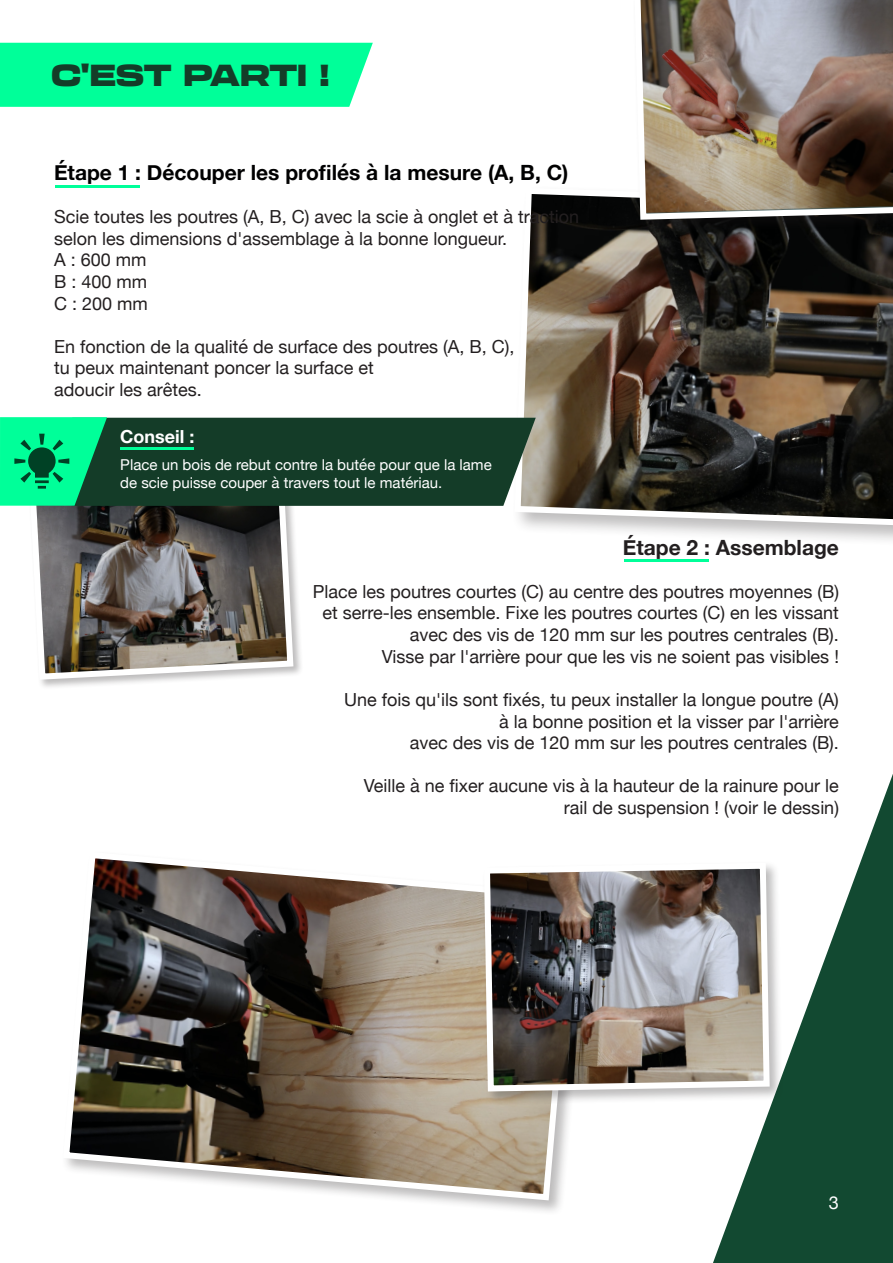
<style>
.page{position:relative;width:893px;height:1263px;background:#fff}
.page>*{position:absolute;margin:0;border:0;box-sizing:border-box;transform-origin:0 0}
.t1{font:900 expanded 30px "Transducer";color:#143c28}
.t2{font:700 21px "Helvetica Neue";color:#000001}
.t3{font:700 21px "Helvetica Neue";color:#231f20}
.t4{font:18px/21.6px "Helvetica Neue";color:#231f20;text-align:right}
.t5{font:700 18px "Helvetica Neue";color:#fff}
.t6{font:18px "Helvetica Neue";color:#fff}
.t7{font:15px/18px "Helvetica Neue";color:#fff}
</style>
<div class="page">
<svg style="left:713px;top:774px;width:180px;height:489px;fill:#124931"></svg>
<img style="left:66px;top:858px;width:503px;height:346px">
<div style="left:511px;top:185px;width:382px;height:362px;background:#231f20;opacity:.3"></div>
<svg style="left:511px;top:185px;width:382px;height:343px;background:#50483f"></svg>
<div style="left:482px;top:861px;width:301px;height:244px;background:#231f20;opacity:.3"></div>
<img style="left:481px;top:860px;width:292px;height:234px">
<div style="left:632px;top:0;width:261px;height:235px;background:#231f20;opacity:.3"></div>
<img style="left:631px;top:0;width:262px;height:223px">
<div style="left:28px;top:479px;width:276px;height:211px;background:#231f20;opacity:.3"></div>
<img style="left:28px;top:506px;width:269px;height:177px">
<div style="left:0;top:43px;width:373px;height:64px;background:#0f9"></div>
<hr style="left:55px;top:186px;width:85px;height:2px;background:#0f9">
<hr style="left:624px;top:560px;width:85px;height:2px;background:#0f9">
<svg style="left:0;top:417px;width:536px;height:89px;background:#185f3f"></svg>
<hr style="left:120px;top:448px;width:74px;height:2px;background:#0f9">
<h1 class="t1" style="left:51px;top:51px;width:280px">C'EST PARTI !</h1>
<p class="t2" style="left:54px;top:156px;width:516px">Étape 1 : Découper les profilés à la mesure (A, B, C)</p>
<p class="t4" style="left:54px;top:207px;width:527px;text-align:left">Scie toutes les poutres (A, B, C) avec la scie à onglet et à traction selon les dimensions d'assemblage à la bonne longueur.<br>A : 600 mm<br>B : 400 mm<br>C : 200 mm</p>
<p class="t4" style="left:54px;top:337px;width:462px;text-align:left">En fonction de la qualité de surface des poutres (A, B, C), tu peux maintenant poncer la surface et<br>adoucir les arêtes.</p>
<p class="t5" style="left:120px;top:423px;width:76px">Conseil :</p>
<p class="t7" style="left:120px;top:456px;width:373px">Place un bois de rebut contre la butée pour que la lame de scie puisse couper à travers tout le matériau.</p>
<p class="t3" style="left:623px;top:531px;width:218px">Étape 2 : Assemblage</p>
<p class="t4" style="left:313px;top:582px;width:528px">Place les poutres courtes (C) au centre des poutres moyennes (B) et serre-les ensemble. Fixe les poutres courtes (C) en les vissant avec des vis de 120 mm sur les poutres centrales (B).<br>Visse par l'arrière pour que les vis ne soient pas visibles !</p>
<p class="t4" style="left:344px;top:690px;width:496px">Une fois qu'ils sont fixés, tu peux installer la longue poutre (A) à la bonne position et la visser par l'arrière<br>avec des vis de 120 mm sur les poutres centrales (B).</p>
<p class="t4" style="left:364px;top:776px;width:477px">Veille à ne fixer aucune vis à la hauteur de la rainure pour le rail de suspension ! (voir le dessin)</p>
<p class="t6" style="left:829px;top:1189px;width:12px">3</p>
</div>
